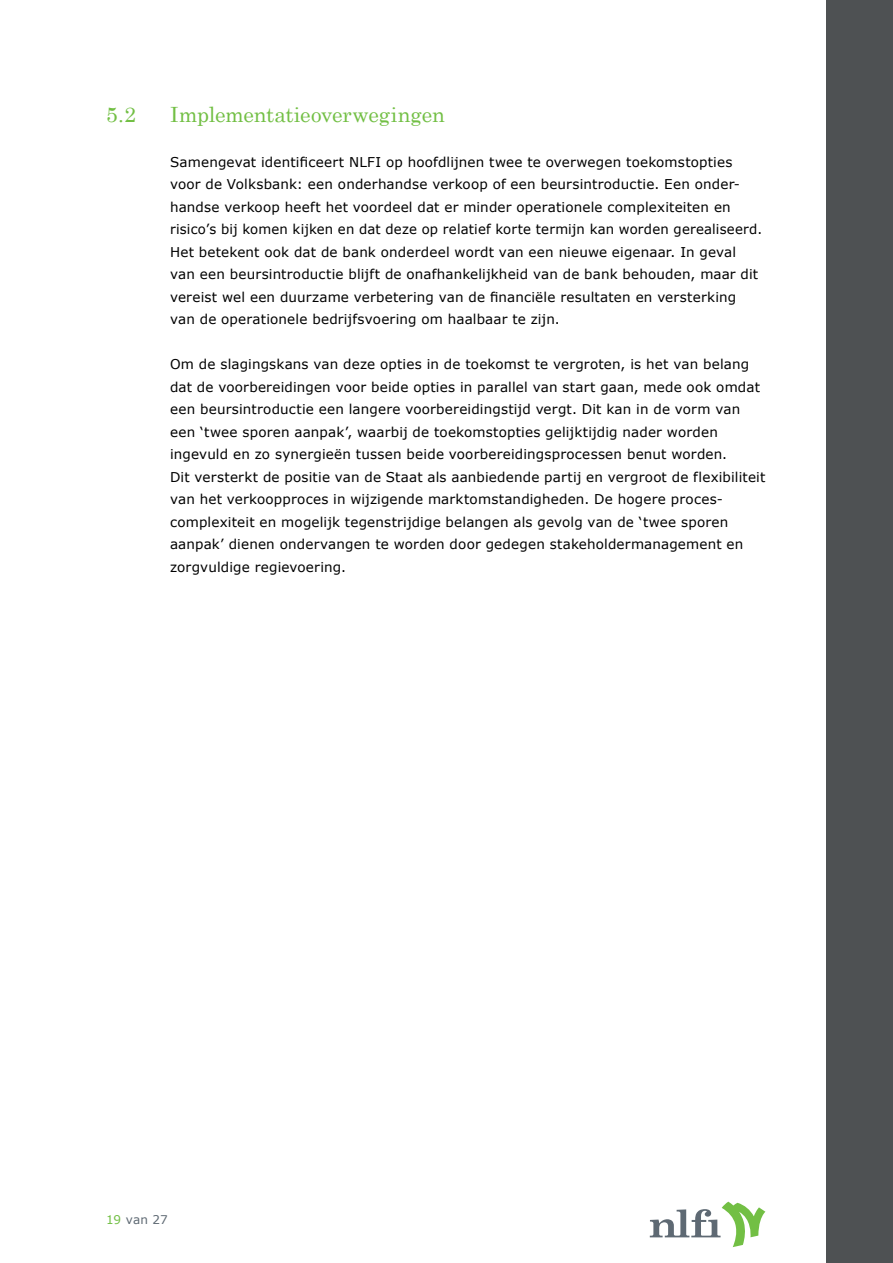
<style>
.page{position:relative;width:893px;height:1263px;background:#fff}
.page>*{position:absolute;margin:0;border:0;box-sizing:border-box;transform-origin:0 0}
.t1{font:21px "Century Schoolbook";letter-spacing:-.01em;color:#72bf44}
.t2{font:13.5px/22.5px "Verdana";letter-spacing:.01em;color:#000}
.t3{font:12px "Verdana";letter-spacing:.005em;color:#5e6973}
.s1{color:#72bf44}
</style>
<div class="page">
<div style="left:826px;top:0;width:67px;height:1263px;background:#4e5153"></div>
<svg style="left:650px;top:1201px;width:115px;height:46px"></svg>
<h1 class="t1" style="left:106px;top:101px;width:31px">5.2</h1>
<h1 class="t1" style="left:170px;top:101px;width:276px">Implementatieoverwegingen</h1>
<p class="t2" style="left:170px;top:151px;width:594px">Samengevat identificeert NLFI op hoofdlijnen twee te overwegen toekomstopties voor de Volksbank: een onderhandse verkoop of een beursintroductie. Een onder&shy;handse verkoop heeft het voordeel dat er minder operationele complexiteiten en risico’s bij komen kijken en dat deze op relatief korte termijn kan worden gerealiseerd.<br>Het betekent ook dat de bank onderdeel wordt van een nieuwe eigenaar. In geval van een beursintroductie blijft de onafhankelijkheid van de bank behouden, maar dit vereist wel een duurzame verbetering van de financiële resultaten en versterking van de operationele bedrijfsvoering om haalbaar te zijn.</p>
<p class="t2" style="left:170px;top:353px;width:597px">Om de slagingskans van deze opties in de toekomst te vergroten, is het van belang dat de voorbereidingen voor beide opties in parallel van start gaan, mede ook omdat een beursintroductie een langere voorbereidingstijd vergt. Dit kan in de vorm van een ‘twee sporen aanpak’, waarbij de toekomstopties gelijktijdig nader worden ingevuld en zo synergieën tussen beide voorbereidingsprocessen benut worden.<br>Dit versterkt de positie van de Staat als aanbiedende partij en vergroot de flexibiliteit van het verkoopproces in wijzigende marktomstandigheden. De hogere proces&shy;complexiteit en mogelijk tegenstrijdige belangen als gevolg van de ‘twee sporen aanpak’ dienen ondervangen te worden door gedegen stakeholdermanagement en zorgvuldige regievoering.</p>
<p class="t3" style="left:106px;top:1212px;width:63px"><span class="s1">19</span> van 27</p>
</div>
